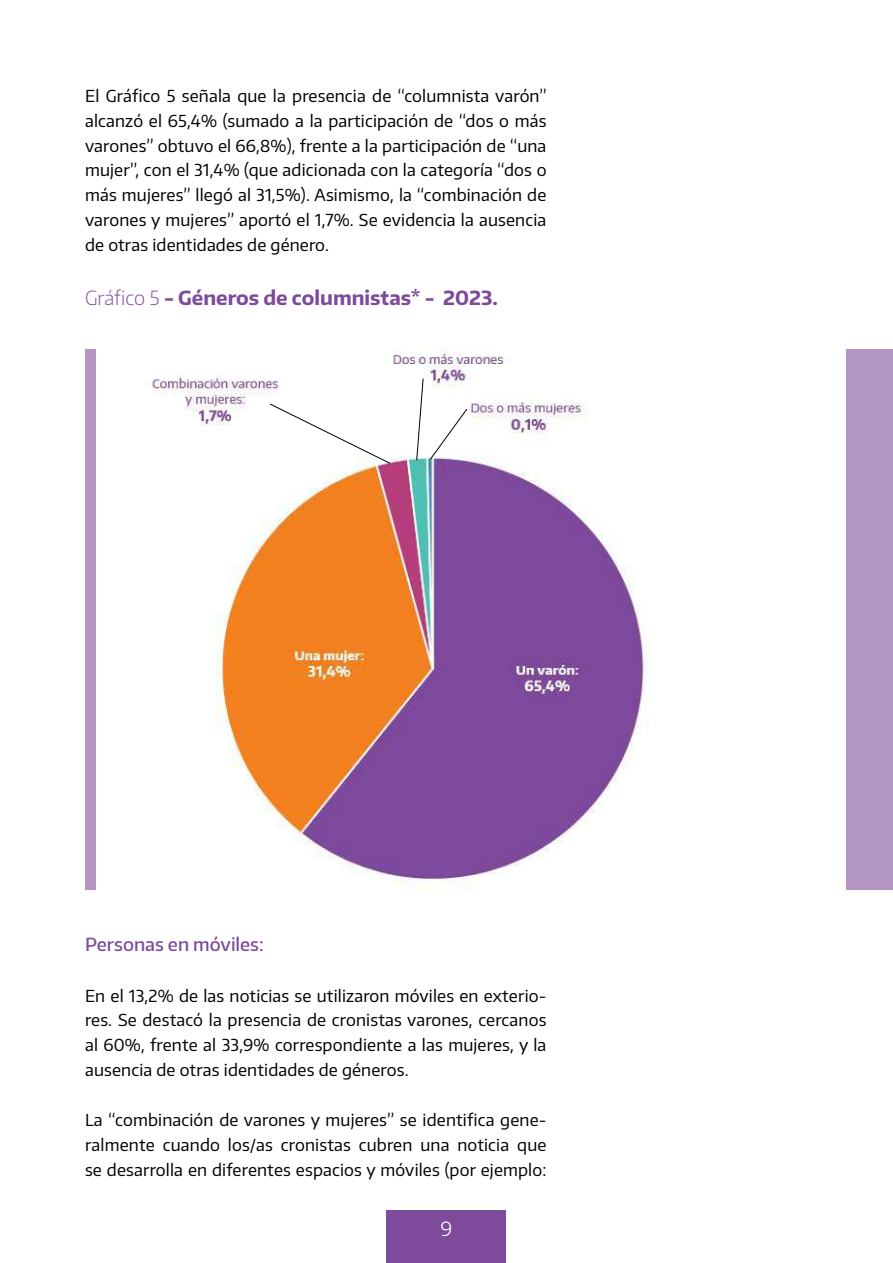
<style>
.page{position:relative;width:893px;height:1263px;background:#fff}
.page>*{position:absolute;margin:0;border:0;box-sizing:border-box;transform-origin:0 0}
.t1{font:700 19.5px "Encode Sans";color:#7d4a9c}
.t2{font:300 19.5px "Encode Sans";color:#fff}
.t3{font:500 18px "Encode Sans";color:#7d4a9c}
.t4{font:16.5px/24.8px "Encode Sans";letter-spacing:.01em;color:#000;text-align:justify}
.s1{font-weight:200}
</style>
<div class="page">
<div style="left:387px;top:1210px;width:119px;height:53px;background:#7d4a9c"></div>
<div style="left:85px;top:350px;width:808px;height:540px;background:#b496c5"></div>
<div style="left:97px;top:330px;width:749px;height:577px;background:#fff"></div>
<img style="left:151px;top:349px;width:498px;height:536px">
<svg style="left:269px;top:403px;width:122px;height:61px"></svg>
<svg style="left:416px;top:378px;width:52px;height:83px"></svg>
<p class="t4" style="left:85px;top:83px;width:463px">El Gráfico 5 señala que la presencia de “columnista varón” alcanzó el 65,4% (sumado a la participación de “dos o más varones” obtuvo el 66,8%), frente a la participación de “una mujer”, con el 31,4% (que adicionada con la categoría “dos o más mujeres” llegó al 31,5%). Asimismo, la “combinación de varones y mujeres” aportó el 1,7%. Se evidencia la ausencia de otras identidades de género.</p>
<p class="t1" style="left:85px;top:285px;width:414px"><span class="s1">Gráfico 5</span> - Géneros de columnistas* - 2023.</p>
<p class="t3" style="left:85px;top:933px;width:180px">Personas en móviles:</p>
<p class="t4" style="left:85px;top:982px;width:463px">En el 13,2% de las noticias se utilizaron móviles en exterio&shy;res. Se destacó la presencia de cronistas varones, cercanos al 60%, frente al 33,9% correspondiente a las mujeres, y la ausencia de otras identidades de géneros.</p>
<p class="t4" style="left:85px;top:1107px;width:463px">La “combinación de varones y mujeres” se identifica gene&shy;ralmente cuando los/as cronistas cubren una noticia que se desarrolla en diferentes espacios y móviles (por ejemplo:</p>
<p class="t2" style="left:441px;top:1216px;width:13px">9</p>
</div>
